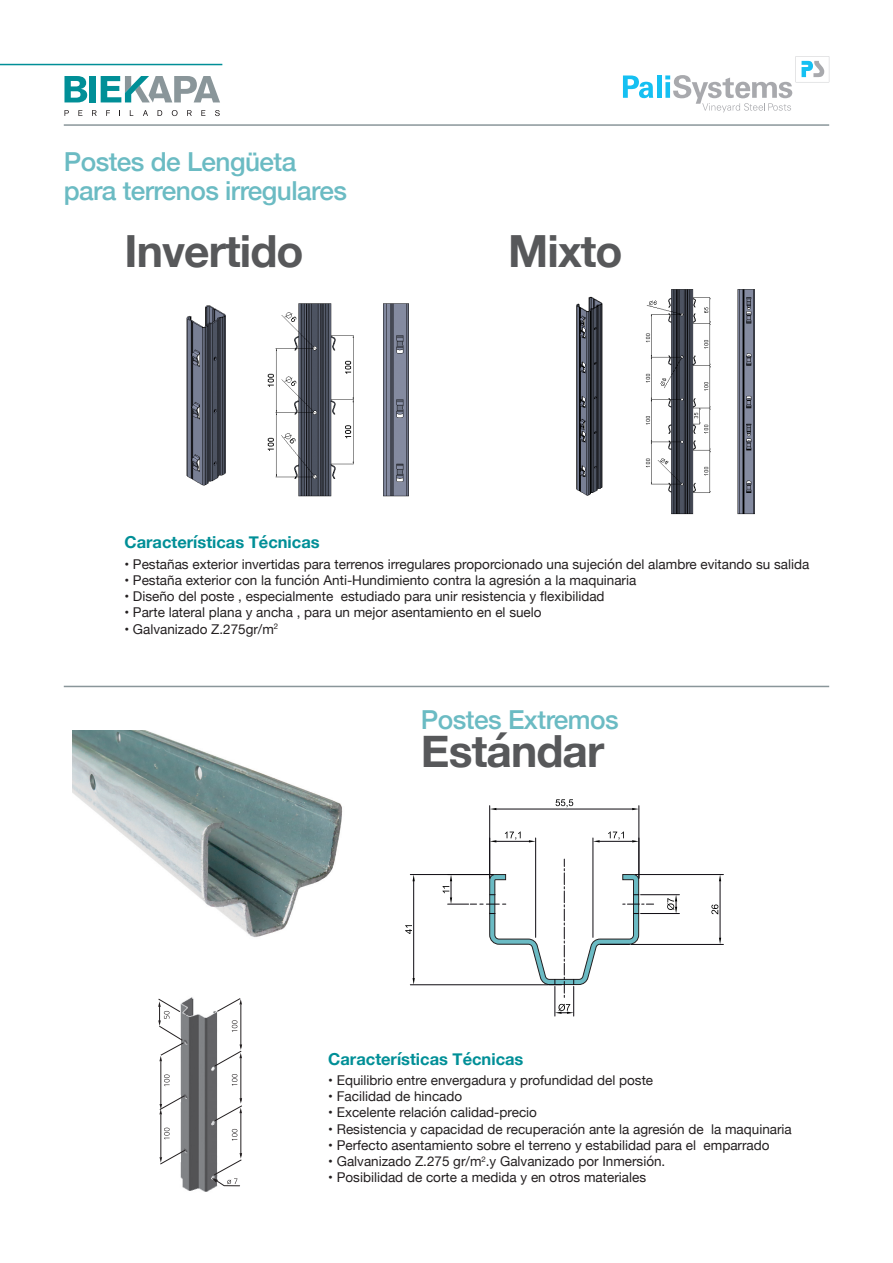
<style>
.page{position:relative;width:893px;height:1263px;background:#fff}
.page>*{position:absolute;margin:0;border:0;box-sizing:border-box;transform-origin:0 0}
.t1{font:700 44.25px "Helvetica Neue";letter-spacing:-.02em;color:#57585a}
.t2{font:500 26.1px/28.5px "Helvetica Neue";letter-spacing:-.02em;color:#6bbbc3}
.t3{font:700 16.5px "Helvetica Neue";color:#008f97}
.t4{font:13.5px "Helvetica Neue";color:#231f20}
</style>
<div class="page">
<hr style="left:64px;top:124px;width:765px;height:2px;background:#8a969a">
<hr style="left:0;top:64px;width:222px;height:1px;background:#008f97">
<svg style="left:64px;top:76px;width:23px;height:26px"></svg>
<div style="left:90px;top:76px;width:6px;height:26px;background:#008f97"></div>
<svg style="left:101px;top:76px;width:119px;height:26px"></svg>
<svg style="left:64px;top:110px;width:5px;height:6px"></svg>
<svg style="left:78px;top:110px;width:4px;height:6px"></svg>
<svg style="left:92px;top:110px;width:5px;height:6px"></svg>
<svg style="left:106px;top:110px;width:4px;height:6px"></svg>
<svg style="left:143px;top:110px;width:5px;height:6px"></svg>
<svg style="left:158px;top:110px;width:4px;height:6px"></svg>
<svg style="left:172px;top:110px;width:6px;height:6px"></svg>
<svg style="left:187px;top:110px;width:5px;height:6px"></svg>
<svg style="left:201px;top:110px;width:4px;height:6px"></svg>
<svg style="left:215px;top:110px;width:5px;height:6px"></svg>
<svg style="left:623px;top:76px;width:30px;height:22px"></svg>
<hr style="left:657px;top:75px;width:4px;height:23px;background:#15c0f2">
<svg style="left:665px;top:56px;width:164px;height:56px"></svg>
<img style="left:72px;top:730px;width:271px;height:207px">
<img style="left:182px;top:997px;width:35px;height:195px">
<svg style="left:158px;top:998px;width:84px;height:188px"></svg>
<hr style="left:593px;top:838px;width:1px;height:99px;background:#0e0b11">
<hr style="left:600px;top:841px;width:32px;height:1px;background:#0e0b11">
<svg style="left:593px;top:840px;width:7px;height:2px"></svg>
<svg style="left:632px;top:840px;width:7px;height:2px"></svg>
<svg style="left:608px;top:831px;width:16px;height:9px"></svg>
<hr style="left:535px;top:838px;width:1px;height:99px;background:#0e0b11">
<hr style="left:496px;top:841px;width:33px;height:1px;background:#0e0b11">
<svg style="left:529px;top:840px;width:7px;height:2px"></svg>
<svg style="left:505px;top:831px;width:16px;height:9px"></svg>
<hr style="left:489px;top:806px;width:1px;height:72px;background:#0e0b11">
<hr style="left:639px;top:806px;width:1px;height:72px;background:#0e0b11">
<hr style="left:496px;top:809px;width:136px;height:1px;background:#0e0b11">
<svg style="left:490px;top:808px;width:6px;height:2px"></svg>
<svg style="left:632px;top:808px;width:7px;height:2px"></svg>
<svg style="left:556px;top:799px;width:17px;height:8px"></svg>
<hr style="left:410px;top:874px;width:83px;height:1px;background:#0e0b11">
<hr style="left:410px;top:984px;width:138px;height:1px;background:#0e0b11">
<hr style="left:413px;top:881px;width:1px;height:97px;background:#0e0b11">
<svg style="left:413px;top:874px;width:2px;height:7px"></svg>
<svg style="left:413px;top:978px;width:2px;height:7px"></svg>
<svg style="left:405px;top:925px;width:7px;height:9px"></svg>
<hr style="left:641px;top:894px;width:38px;height:1px;background:#0e0b11">
<hr style="left:641px;top:913px;width:38px;height:1px;background:#0e0b11">
<svg style="left:667px;top:895px;width:10px;height:18px"></svg>
<hr style="left:555px;top:986px;width:1px;height:30px;background:#0e0b11">
<hr style="left:573px;top:986px;width:1px;height:30px;background:#0e0b11">
<svg style="left:555px;top:1004px;width:19px;height:10px"></svg>
<hr style="left:631px;top:944px;width:92px;height:1px;background:#0e0b11">
<hr style="left:635px;top:874px;width:88px;height:1px;background:#0e0b11">
<hr style="left:720px;top:881px;width:1px;height:57px;background:#0e0b11">
<svg style="left:719px;top:938px;width:2px;height:6px"></svg>
<svg style="left:719px;top:875px;width:2px;height:6px"></svg>
<svg style="left:711px;top:904px;width:7px;height:10px"></svg>
<svg style="left:442px;top:859px;width:212px;height:138px"></svg>
<hr style="left:64px;top:686px;width:765px;height:1px;background:#8a969a">
<img style="left:186px;top:303px;width:223px;height:194px">
<img style="left:576px;top:289px;width:179px;height:226px">
<h2 class="t2" style="left:64px;top:146px;width:285px">Postes de Lengüeta para terrenos irregulares</h2>
<h1 class="t1" style="left:124px;top:216px;width:181px">Invertido</h1>
<h1 class="t1" style="left:508px;top:216px;width:116px">Mixto</h1>
<p class="t3" style="left:124px;top:529px;width:197px">Características Técnicas</p>
<p class="t4" style="left:124px;top:554px;width:686px">• Pestañas exterior invertidas para terrenos irregulares proporcionado una sujeción del alambre evitando su salida</p>
<p class="t4" style="left:124px;top:570px;width:513px">• Pestaña exterior con la función Anti-Hundimiento contra la agresión a la maquinaria</p>
<p class="t4" style="left:124px;top:587px;width:482px">• Diseño del poste , especialmente estudiado para unir resistencia y flexibilidad</p>
<p class="t4" style="left:124px;top:603px;width:419px">• Parte lateral plana y ancha , para un mejor asentamiento en el suelo</p>
<p class="t4" style="left:124px;top:619px;width:155px">• Galvanizado Z.275gr/m<sup>2</sup></p>
<h2 class="t2" style="left:421px;top:703px;width:199px">Postes Extremos</h2>
<h1 class="t1" style="left:421px;top:717px;width:185px">Estándar</h1>
<p class="t3" style="left:328px;top:1046px;width:197px">Características Técnicas</p>
<p class="t4" style="left:328px;top:1070px;width:326px">• Equilibrio entre envergadura y profundidad del poste</p>
<p class="t4" style="left:328px;top:1087px;width:136px">• Facilidad de hincado</p>
<p class="t4" style="left:328px;top:1103px;width:210px">• Excelente relación calidad-precio</p>
<p class="t4" style="left:328px;top:1119px;width:465px">• Resistencia y capacidad de recuperación ante la agresión de la maquinaria</p>
<p class="t4" style="left:328px;top:1135px;width:443px">• Perfecto asentamiento sobre el terreno y estabilidad para el emparrado</p>
<p class="t4" style="left:328px;top:1151px;width:339px">• Galvanizado Z.275 gr/m<sup>2</sup>.y Galvanizado por Inmersión.</p>
<p class="t4" style="left:328px;top:1168px;width:319px">• Posibilidad de corte a medida y en otros materiales</p>
</div>
